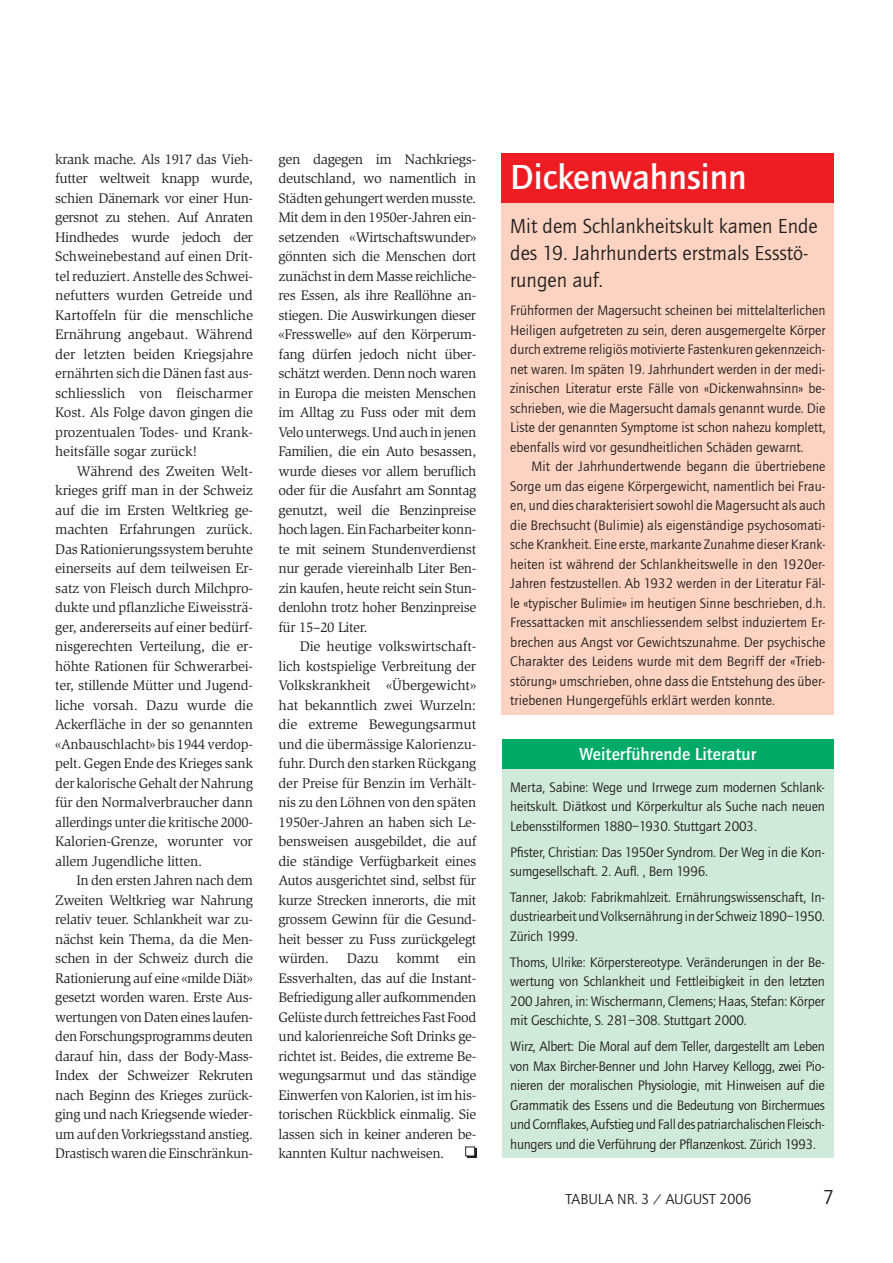
<style>
.page{position:relative;width:893px;height:1263px;background:#fff}
.page>*{position:absolute;margin:0;border:0;box-sizing:border-box;transform-origin:0 0}
.t1{font:500 36px "Quay Sans EF";color:#fff}
.t2{font:21px/27px "Quay Sans EF";color:#231f20}
.t3{font:500 18px "Quay Sans EF";color:#fff}
.t4{font:15px "Quay Sans EF";color:#231f20}
.t5{font:14.25px/19.5px "Slimbach";letter-spacing:-.025em;color:#231f20;text-align:justify}
.t6{font:14.25px/19.5px "Quay Sans EF";letter-spacing:-.01em;color:#231f20;text-align:justify}
</style>
<div class="page">
<div style="left:467px;top:1148px;width:9px;height:10px;background:#231f20"></div>
<div style="left:466px;top:1147px;width:9px;height:9px;background:#fff"></div>
<div style="left:465px;top:1147px;width:10px;height:9px;border:1px solid #231f20"></div>
<div style="left:502px;top:173px;width:332px;height:541px;background:#fcd2c0"></div>
<div style="left:502px;top:153px;width:332px;height:50px;background:#ee1d23"></div>
<div style="left:502px;top:747px;width:331px;height:411px;background:#cfe9da"></div>
<div style="left:502px;top:740px;width:331px;height:29px;background:#00ab68"></div>
<p class="t5" style="left:55px;top:151px;width:199px">krank mache. Als 1917 das Vieh&shy;futter weltweit knapp wurde, schien Dänemark vor einer Hun&shy;gersnot zu stehen. Auf Anraten Hindhedes wurde jedoch der Schweine bestand auf einen Drit&shy;tel reduziert. Anstelle des Schwei&shy;nefutters wurden Getreide und Kartoffeln für die menschliche Ernährung angebaut. Während der letzten beiden Kriegsjahre ernährten sich die Dänen fast aus&shy;schliesslich von fleischarmer Kost. Als Folge davon gingen die prozentualen Todes- und Krank&shy;heitsfälle sogar zurück!</p>
<p class="t5" style="left:55px;top:463px;width:199px;text-indent:21px">Während des Zweiten Welt&shy;krieges griff man in der Schweiz auf die im Ersten Weltkrieg ge&shy;machten Erfahrungen zurück.<br>Das Rationierungssystem beruhte einerseits auf dem teilweisen Er&shy;satz von Fleisch durch Milchpro&shy;dukte und pflanzliche Eiweissträ&shy;ger, andererseits auf einer bedürf&shy;nisgerechten Verteilung, die er&shy;höhte Rationen für Schwerarbei&shy;ter, stillende Mütter und Jugend&shy;liche vorsah. Dazu wurde die Ackerfläche in der so genannten «Anbauschlacht» bis 1944 verdop&shy;pelt. Gegen Ende des Krieges sank der kalorische Gehalt der Nahrung für den Normalverbraucher dann allerdings unter die kritische 2000- Kalorien-Grenze, worunter vor allem Jugendliche litten.</p>
<p class="t5" style="left:55px;top:872px;width:199px;text-indent:21px">In den ersten Jahren nach dem Zweiten Weltkrieg war Nahrung relativ teuer. Schlankheit war zu&shy;nächst kein Thema, da die Men&shy;schen in der Schweiz durch die Rationierung auf eine «milde Diät» gesetzt worden waren. Erste Aus&shy;wertungen von Daten eines laufen&shy;den Forschungsprogramms deuten darauf hin, dass der Body-Mass-Index der Schweizer Rekruten nach Beginn des Krieges zurück&shy;ging und nach Kriegsende wieder&shy;um auf den Vorkriegsstand anstieg.<br>Drastisch waren die Einschränkun-</p>
<p class="t5" style="left:279px;top:151px;width:199px">gen dagegen im Nachkriegs&shy;deutschland, wo namentlich in Städten gehungert werden musste.<br>Mit dem in den 1950er-Jahren ein&shy;setzenden «Wirtschaftswunder» gönnten sich die Menschen dort zunächst in dem Masse reichliche&shy;res Essen, als ihre Reallöhne an&shy;stiegen. Die Auswirkungen dieser «Fresswelle» auf den Körperum&shy;fang dürfen jedoch nicht über&shy;schätzt werden. Denn noch waren in Europa die meisten Menschen im Alltag zu Fuss oder mit dem Velo unterwegs. Und auch in jenen Familien, die ein Auto besassen, wurde dieses vor allem beruflich oder für die Ausfahrt am Sonntag genutzt, weil die Benzinpreise hoch lagen. Ein Facharbeiter konn&shy;te mit seinem Stundenverdienst nur gerade viereinhalb Liter Ben&shy;zin kaufen, heute reicht sein Stun&shy;denlohn trotz hoher Benzinpreise für 15–20 Liter.</p>
<p class="t5" style="left:279px;top:638px;width:199px;text-indent:21px">Die heutige volkswirtschaft&shy;lich kostspielige Verbreitung der Volkskrankheit «Übergewicht» hat bekanntlich zwei Wurzeln: die extreme Bewegungsarmut und die übermässige Kalorienzu&shy;fuhr. Durch den starken Rückgang der Preise für Benzin im Verhält&shy;nis zu den Löhnen von den späten 1950er-Jahren an haben sich Le&shy;bensweisen ausgebildet, die auf die ständige Verfügbarkeit eines Autos ausgerichtet sind, selbst für kurze Strecken innerorts, die mit grossem Gewinn für die Gesund&shy;heit besser zu Fuss zurückgelegt würden. Dazu kommt ein Essverhalten, das auf die Instant-Befriedigung aller aufkommenden Gelüste durch fettreiches Fast Food und kalorienreiche Soft Drinks ge&shy;richtet ist. Beides, die extreme Be&shy;wegungsarmut und das ständige Einwerfen von Kalorien, ist im his&shy;torischen Rückblick einmalig. Sie lassen sich in keiner anderen be&shy;kannten Kultur nachweisen.</p>
<h1 class="t1" style="left:510px;top:163px;width:238px">Dickenwahnsinn</h1>
<h2 class="t2" style="left:510px;top:215px;width:309px">Mit dem Schlankheitskult kamen Ende des 19. Jahrhunderts erstmals Essstö&shy;rungen auf.</h2>
<p class="t6" style="left:510px;top:302px;width:317px">Frühformen der Magersucht scheinen bei mittelalterlichen Heiligen aufgetreten zu sein, deren ausgemergelte Körper durch extreme religiös motivierte Fastenkuren gekennzeich&shy;net waren. Im späten 19. Jahrhundert werden in der medi&shy;zinischen Literatur erste Fälle von «Dickenwahnsinn» be&shy;schrieben, wie die Magersucht damals genannt wurde. Die Liste der genannten Symptome ist schon nahezu komplett, ebenfalls wird vor gesundheitlichen Schäden gewarnt.</p>
<p class="t6" style="left:510px;top:458px;width:317px;text-indent:21px">Mit der Jahrhundertwende begann die übertriebene Sorge um das eigene Körpergewicht, namentlich bei Frau&shy;en, und dies charakterisiert sowohl die Magersucht als auch die Brechsucht (Bulimie) als eigenständige psychosomati&shy;sche Krankheit. Eine erste, markante Zunahme dieser Krank&shy;heiten ist während der Schlankheitswelle in den 1920er-Jahren festzustellen. Ab 1932 werden in der Literatur Fäl&shy;le «typischer Bulimie» im heutigen Sinne beschrieben, d.h.<br>Fressattacken mit anschliessendem selbst induziertem Er&shy;brechen aus Angst vor Gewichtszunahme. Der psychische Charakter des Leidens wurde mit dem Begriff der «Trieb&shy;störung» umschrieben, ohne dass die Entstehung des über&shy;triebenen Hungergefühls erklärt werden konnte.</p>
<p class="t3" style="left:579px;top:747px;width:179px">Weiterführende Literatur</p>
<p class="t6" style="left:510px;top:778px;width:316px">Merta, Sabine: Wege und Irrwege zum modernen Schlank&shy;heitskult. Diätkost und Körperkultur als Suche nach neuen Lebensstilformen 1880–1930. Stuttgart 2003.</p>
<p class="t6" style="left:510px;top:843px;width:316px">Pfister, Christian: Das 1950er Syndrom. Der Weg in die Kon&shy;sumgesellschaft. 2. Aufl. , Bern 1996.</p>
<p class="t6" style="left:510px;top:889px;width:316px">Tanner, Jakob: Fabrikmahlzeit. Ernährungswissenschaft, In&shy;dustriearbeit und Volksernährung in der Schweiz 1890–1950.<br>Zürich 1999.</p>
<p class="t6" style="left:510px;top:953px;width:316px">Thoms, Ulrike: Körperstereotype. Veränderungen in der Be&shy;wertung von Schlankheit und Fettleibigkeit in den letzten 200 Jahren, in: Wischermann, Clemens; Haas, Stefan: Körper mit Geschichte, S. 281–308. Stuttgart 2000.</p>
<p class="t6" style="left:510px;top:1038px;width:316px">Wirz, Albert: Die Moral auf dem Teller, dargestellt am Leben von Max Bircher-Benner und John Harvey Kellogg, zwei Pio&shy;nieren der moralischen Physiologie, mit Hinweisen auf die Grammatik des Essens und die Bedeutung von Birchermues und Cornflakes, Aufstieg und Fall des patriarchalischen Fleisch&shy;hungers und die Verführung der Pflanzenkost. Zürich 1993.</p>
<p class="t4" style="left:565px;top:1193px;width:187px">TABULA NR. 3 / AUGUST 2006</p>
<h2 class="t2" style="left:823px;top:1186px;width:13px">7</h2>
</div>
